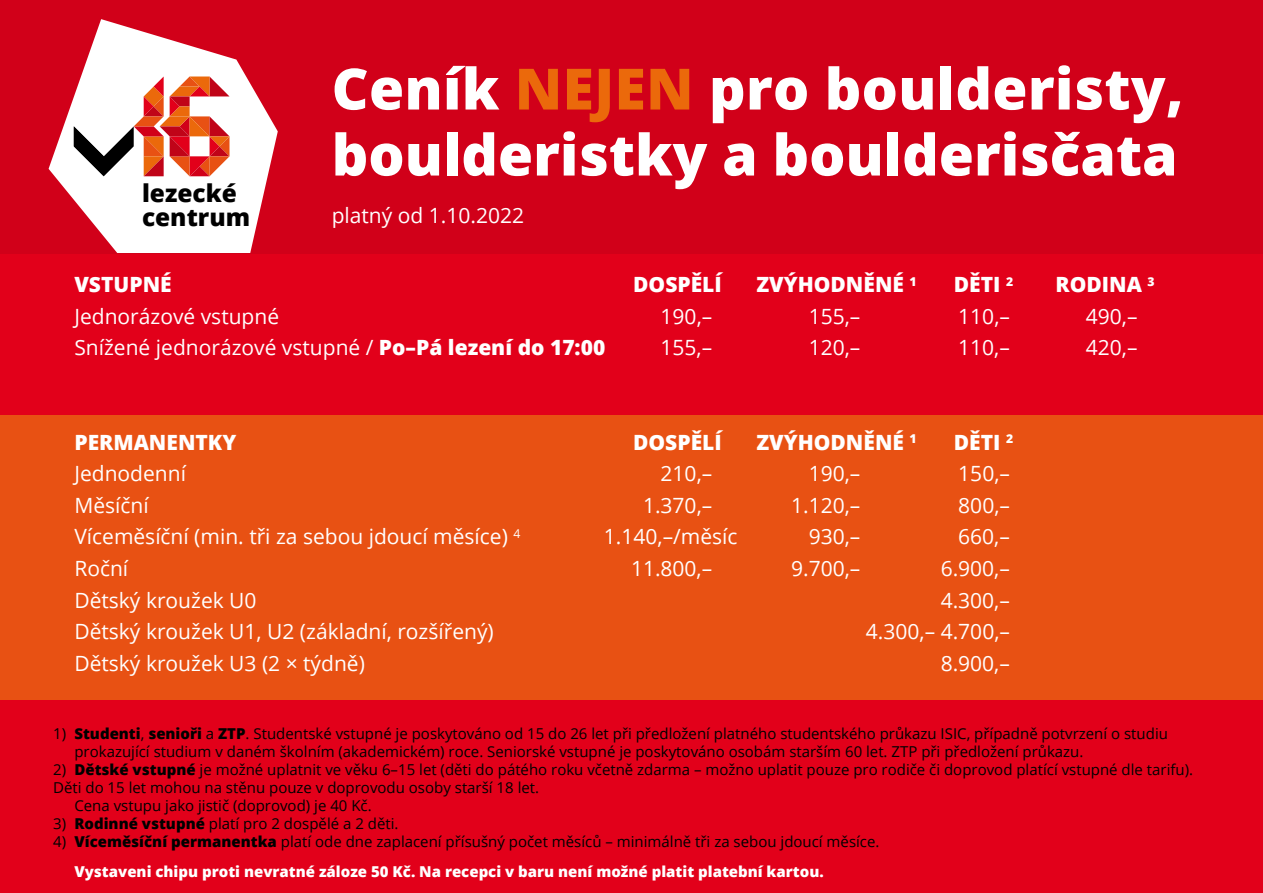
<style>
.page{position:relative;width:1263px;height:893px;background:#e2001a}
.page>*{position:absolute;margin:0;border:0;box-sizing:border-box;transform-origin:0 0}
.t1{font:800 57px/66px "Open Sans";color:#fff}
.t2{font:800 24.45px/23.1px "Open Sans";color:#000}
.t3{font:21px "Open Sans";color:#fff}
.t4{font:800 21px "Open Sans";color:#fff}
.t5{font:15px/18px "Open Sans";color:#000}
.t6{font:800 15px/30px "Open Sans";color:#fff}
.s1{color:#eb690b}
.s2{font-weight:800}
.s3{font-weight:400;color:#000}
.s4{color:#000}
</style>
<div class="page">
<div style="left:0;top:0;width:1263px;height:253px;background:#d10019"></div>
<div style="left:0;top:415px;width:1263px;height:284px;background:#e85113"></div>
<svg style="left:49px;top:19px;width:229px;height:234px;fill:#fff"></svg>
<svg style="left:74px;top:77px;width:155px;height:99px;background:#dea094"></svg>
<h2 class="t2" style="left:142px;top:181px;width:110px">lezecké centrum</h2>
<h1 class="t1" style="left:332px;top:53px;width:853px">Ceník <span class="s1">NEJEN</span> pro boulderisty, boulderistky a boulderisčata</h1>
<h3 class="t3" style="left:332px;top:201px;width:194px">platný od 1.10.2022</h3>
<h3 class="t4" style="left:74px;top:269px;width:99px">VSTUPNÉ</h3>
<h3 class="t4" style="left:633px;top:269px;width:90px">DOSPĚLÍ</h3>
<h3 class="t4" style="left:756px;top:269px;width:162px">ZVÝHODNĚNÉ <sup>1</sup></h3>
<h3 class="t4" style="left:954px;top:269px;width:61px">DĚTI <sup>2</sup></h3>
<h3 class="t4" style="left:1055px;top:269px;width:101px">RODINA <sup>3</sup></h3>
<h3 class="t3" style="left:74px;top:302px;width:206px">Jednorázové vstupné</h3>
<h3 class="t3" style="left:661px;top:302px;width:53px">190,–</h3>
<h3 class="t3" style="left:809px;top:302px;width:53px">155,–</h3>
<h3 class="t3" style="left:958px;top:302px;width:53px">110,–</h3>
<h3 class="t3" style="left:1086px;top:302px;width:53px">490,–</h3>
<h3 class="t3" style="left:74px;top:333px;width:532px">Snížené jednorázové vstupné / <span class="s2">Po–Pá lezení do 17:00</span></h3>
<h3 class="t3" style="left:661px;top:333px;width:53px">155,–</h3>
<h3 class="t3" style="left:809px;top:333px;width:53px">120,–</h3>
<h3 class="t3" style="left:958px;top:333px;width:53px">110,–</h3>
<h3 class="t3" style="left:1086px;top:333px;width:53px">420,–</h3>
<h3 class="t4" style="left:74px;top:426px;width:163px">PERMANENTKY</h3>
<h3 class="t4" style="left:633px;top:426px;width:90px">DOSPĚLÍ</h3>
<h3 class="t4" style="left:756px;top:426px;width:162px">ZVÝHODNĚNÉ <sup>1</sup></h3>
<h3 class="t4" style="left:954px;top:426px;width:61px">DĚTI <sup>2</sup></h3>
<h3 class="t3" style="left:74px;top:459px;width:113px">Jednodenní</h3>
<h3 class="t3" style="left:661px;top:459px;width:53px">210,–</h3>
<h3 class="t3" style="left:809px;top:459px;width:53px">190,–</h3>
<h3 class="t3" style="left:958px;top:459px;width:53px">150,–</h3>
<h3 class="t3" style="left:74px;top:491px;width:76px">Měsíční</h3>
<h3 class="t3" style="left:643px;top:491px;width:71px">1.370,–</h3>
<h3 class="t3" style="left:791px;top:491px;width:71px">1.120,–</h3>
<h3 class="t3" style="left:958px;top:491px;width:53px">800,–</h3>
<h3 class="t3" style="left:74px;top:522px;width:447px">Víceměsíční (min. tři za sebou jdoucí měsíce) <sup>4</sup></h3>
<h3 class="t3" style="left:604px;top:522px;width:135px">1.140,–/měsíc</h3>
<h3 class="t3" style="left:809px;top:522px;width:53px">930,–</h3>
<h3 class="t3" style="left:958px;top:522px;width:53px">660,–</h3>
<h3 class="t3" style="left:74px;top:554px;width:55px">Roční</h3>
<h3 class="t3" style="left:631px;top:554px;width:83px">11.800,–</h3>
<h3 class="t3" style="left:791px;top:554px;width:71px">9.700,–</h3>
<h3 class="t3" style="left:941px;top:554px;width:71px">6.900,–</h3>
<h3 class="t3" style="left:74px;top:585px;width:184px">Dětský kroužek U0</h3>
<h3 class="t3" style="left:941px;top:585px;width:71px">4.300,–</h3>
<h3 class="t3" style="left:74px;top:617px;width:421px">Dětský kroužek U1, U2 (základní, rozšířený)</h3>
<h3 class="t3" style="left:866px;top:617px;width:146px">4.300,– 4.700,–</h3>
<h3 class="t3" style="left:74px;top:648px;width:292px">Dětský kroužek U3 (2 × týdně)</h3>
<h3 class="t3" style="left:941px;top:648px;width:71px">8.900,–</h3>
<p class="t5" style="left:74px;top:724px;width:1095px;text-indent:-21px">1) <span class="s2">Studenti</span>, <span class="s2">senioři</span> a <span class="s2">ZTP</span>. Studentské vstupné je poskytováno od 15 do 26 let při předložení platného studentského průkazu ISIC, případně potvrzení o studiu prokazující studium v daném školním (akademickém) roce. Seniorské vstupné je poskytováno osobám starším 60 let. ZTP při předložení průkazu.</p>
<p class="t5" style="left:53px;top:760px;width:1141px">2) <span class="s2">Dětské vstupné</span> je možné uplatnit ve věku 6–15 let (děti do pátého roku včetně zdarma – možno uplatit pouze pro rodiče či doprovod platící vstupné dle tarifu).</p>
<p class="t5" style="left:53px;top:778px;width:487px">Děti do 15 let mohou na stěnu pouze v doprovodu osoby starší 18 let.</p>
<p class="t5" style="left:74px;top:796px;width:299px">Cena vstupu jako jistič (doprovod) je 40 Kč.</p>
<p class="t5" style="left:53px;top:814px;width:347px">3) <span class="s2">Rodinné vstupné</span> platí pro 2 dospělé a 2 děti.</p>
<p class="t6" style="left:74px;top:825px;width:806px;text-indent:-21px"><span class="s3">4)</span> <span class="s4">Víceměsíční permanentka</span> <span class="s3">platí ode dne zaplacení přísušný počet měsíců – minimálně tři za sebou jdoucí měsíce.<br></span>Vystaveni chipu proti nevratné záloze 50 Kč. Na recepci v baru není možné platit platební kartou.</p>
</div>
